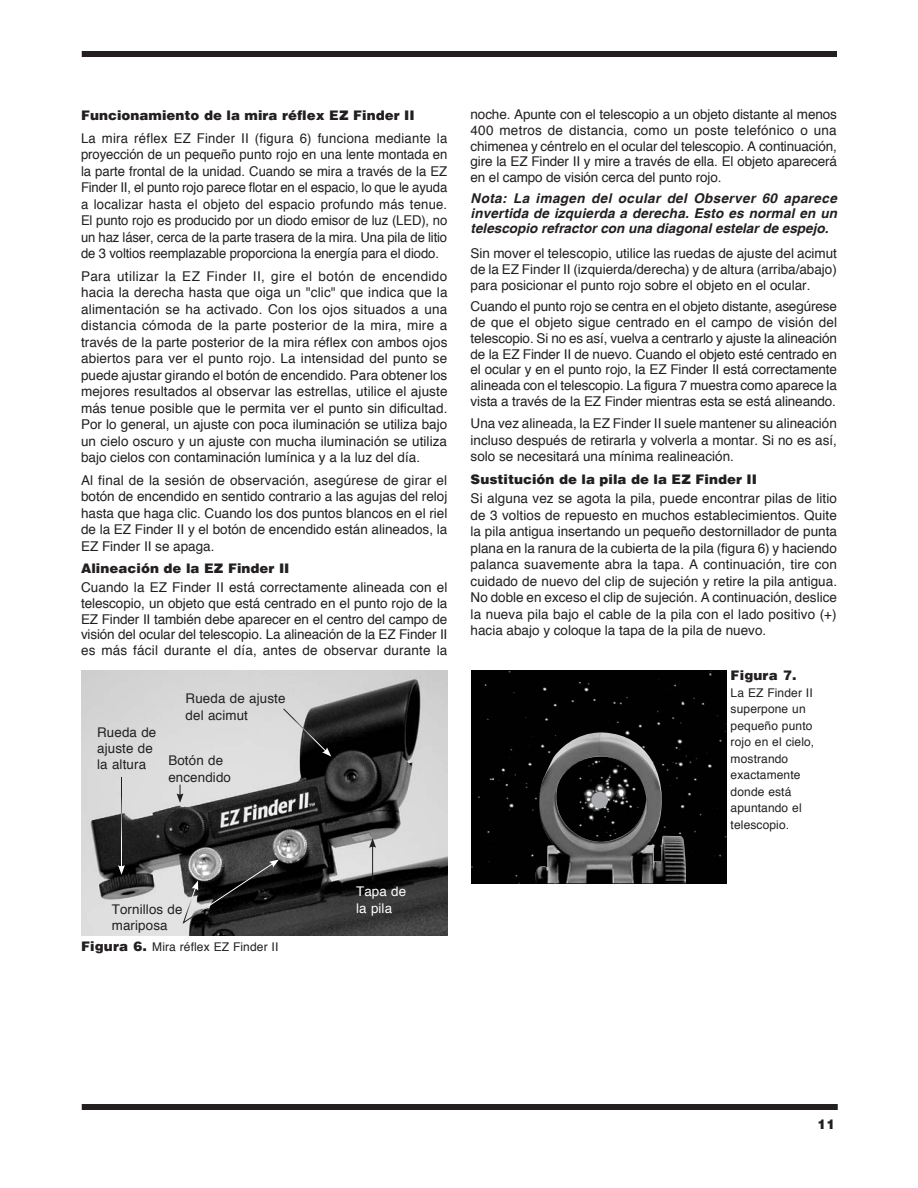
<style>
.page{position:relative;width:918px;height:1188px;background:#fff}
.page>*{position:absolute;margin:0;border:0;box-sizing:border-box;transform-origin:0 0}
.t1{font:13.5px/16.5px "Helvetica";color:#231f20;text-align:justify}
.t2{font:italic 700 13.5px/15px "Helvetica";color:#231f20;text-align:justify}
.t3{font:900 13.5px "Helvetica";color:#231f20}
.t4{font:13.35px/16.4px "Helvetica";letter-spacing:.01em;color:#231f20}
.t5{font:13.35px "Helvetica";letter-spacing:.01em;color:#fff}
.t6{font:12px/16.5px "Helvetica";letter-spacing:.01em;color:#231f20}
.s1{font-weight:900;font-size:13.5px}
</style>
<div class="page">
<div style="left:82px;top:51px;width:755px;height:6px;background:#231f20"></div>
<div style="left:82px;top:1104px;width:756px;height:6px;background:#231f20"></div>
<div style="left:472px;top:671px;width:254px;height:212px;background:#010101"></div>
<img style="left:536px;top:732px;width:150px;height:151px">
<div style="left:591px;top:792px;width:17px;height:17px;background:#a8a9ad;border-radius:50%"></div>
<img style="left:81px;top:670px;width:366px;height:265px">
<svg style="left:282px;top:708px;width:49px;height:49px;background:#727272"></svg>
<hr style="left:121px;top:777px;width:1px;height:91px;background:#fff">
<svg style="left:118px;top:865px;width:7px;height:10px"></svg>
<svg style="left:177px;top:785px;width:6px;height:18px"></svg>
<hr style="left:372px;top:845px;width:1px;height:36px;background:#231f20">
<svg style="left:369px;top:838px;width:7px;height:10px"></svg>
<svg style="left:182px;top:859px;width:97px;height:65px;background:#424242"></svg>
<p class="t3" style="left:81px;top:107px;width:329px">Funcionamiento de la mira réflex EZ Finder II</p>
<p class="t1" style="left:81px;top:129px;width:368px">La mira réflex EZ Finder II (figura 6) funciona mediante la proyección de un pequeño punto rojo en una lente montada en la parte frontal de la unidad. Cuando se mira a través de la EZ Finder II, el punto rojo parece flotar en el espacio, lo que le ayuda a localizar hasta el objeto del espacio profundo más tenue.<br>El punto rojo es producido por un diodo emisor de luz (LED), no un haz láser, cerca de la parte trasera de la mira. Una pila de litio de 3 voltios reemplazable proporciona la energía para el diodo.</p>
<p class="t1" style="left:81px;top:267px;width:368px">Para utilizar la EZ Finder II, gire el botón de encendido hacia la derecha hasta que oiga un "clic" que indica que la alimentación se ha activado. Con los ojos situados a una distancia cómoda de la parte posterior de la mira, mire a través de la parte posterior de la mira réflex con ambos ojos abiertos para ver el punto rojo. La intensidad del punto se puede ajustar girando el botón de encendido. Para obtener los mejores resultados al observar las estrellas, utilice el ajuste más tenue posible que le permita ver el punto sin dificultad.<br>Por lo general, un ajuste con poca iluminación se utiliza bajo un cielo oscuro y un ajuste con mucha iluminación se utiliza bajo cielos con contaminación lumínica y a la luz del día.</p>
<p class="t1" style="left:81px;top:471px;width:368px">Al final de la sesión de observación, asegúrese de girar el botón de encendido en sentido contrario a las agujas del reloj hasta que haga clic. Cuando los dos puntos blancos en el riel de la EZ Finder II y el botón de encendido están alineados, la EZ Finder II se apaga.</p>
<p class="t3" style="left:81px;top:560px;width:204px">Alineación de la EZ Finder II</p>
<p class="t1" style="left:81px;top:579px;width:368px;line-height:15.8px">Cuando la EZ Finder II está correctamente alineada con el telescopio, un objeto que está centrado en el punto rojo de la EZ Finder II también debe aparecer en el centro del campo de visión del ocular del telescopio. La alineación de la EZ Finder II es más fácil durante el día, antes de observar durante la</p>
<p class="t4" style="left:97px;top:724px;width:61px">Rueda de ajuste de la altura</p>
<p class="t4" style="left:186px;top:690px;width:101px">Rueda de ajuste del acimut</p>
<p class="t4" style="left:168px;top:752px;width:64px">Botón de encendido</p>
<p class="t5" style="left:356px;top:883px;width:52px">Tapa de</p>
<p class="t4" style="left:112px;top:901px;width:72px">Tornillos de</p>
<p class="t5" style="left:356px;top:900px;width:38px">la pila</p>
<p class="t4" style="left:112px;top:917px;width:57px">mariposa</p>
<p class="t6" style="left:81px;top:938px;width:199px"><span class="s1">Figura 6.</span> Mira réflex EZ Finder II</p>
<p class="t1" style="left:471px;top:106px;width:368px;line-height:15.8px">noche. Apunte con el telescopio a un objeto distante al menos 400 metros de distancia, como un poste telefónico o una chimenea y céntrelo en el ocular del telescopio. A continuación, gire la EZ Finder II y mire a través de ella. El objeto aparecerá en el campo de visión cerca del punto rojo.</p>
<p class="t2" style="left:471px;top:192px;width:368px">Nota: La imagen del ocular del Observer 60 aparece invertida de izquierda a derecha. Esto es normal en un telescopio refractor con una diagonal estelar de espejo.</p>
<p class="t1" style="left:471px;top:245px;width:368px;line-height:15.8px">Sin mover el telescopio, utilice las ruedas de ajuste del acimut de la EZ Finder II (izquierda/derecha) y de altura (arriba/abajo) para posicionar el punto rojo sobre el objeto en el ocular.</p>
<p class="t1" style="left:471px;top:298px;width:368px;line-height:15.8px">Cuando el punto rojo se centra en el objeto distante, asegúrese de que el objeto sigue centrado en el campo de visión del telescopio. Si no es así, vuelva a centrarlo y ajuste la alineación de la EZ Finder II de nuevo. Cuando el objeto esté centrado en el ocular y en el punto rojo, la EZ Finder II está correctamente alineada con el telescopio. La figura 7 muestra como aparece la vista a través de la EZ Finder mientras esta se está alineando.</p>
<p class="t1" style="left:471px;top:415px;width:368px">Una vez alineada, la EZ Finder II suele mantener su alineación incluso después de retirarla y volverla a montar. Si no es así, solo se necesitará una mínima realineación.</p>
<p class="t3" style="left:471px;top:471px;width:282px">Sustitución de la pila de la EZ Finder II</p>
<p class="t1" style="left:471px;top:490px;width:368px">Si alguna vez se agota la pila, puede encontrar pilas de litio de 3 voltios de repuesto en muchos establecimientos. Quite la pila antigua insertando un pequeño destornillador de punta plana en la ranura de la cubierta de la pila (figura 6) y haciendo palanca suavemente abra la tapa. A continuación, tire con cuidado de nuevo del clip de sujeción y retire la pila antigua.<br>No doble en exceso el clip de sujeción. A continuación, deslice la nueva pila bajo el cable de la pila con el lado positivo (+) hacia abajo y coloque la tapa de la pila de nuevo.</p>
<p class="t3" style="left:731px;top:667px;width:67px">Figura 7.</p>
<p class="t6" style="left:731px;top:684px;width:85px">La EZ Finder II superpone un pequeño punto rojo en el cielo, mostrando exactamente donde está apuntando el telescopio.</p>
<p class="t3" style="left:818px;top:1117px;width:20px">11</p>
</div>
